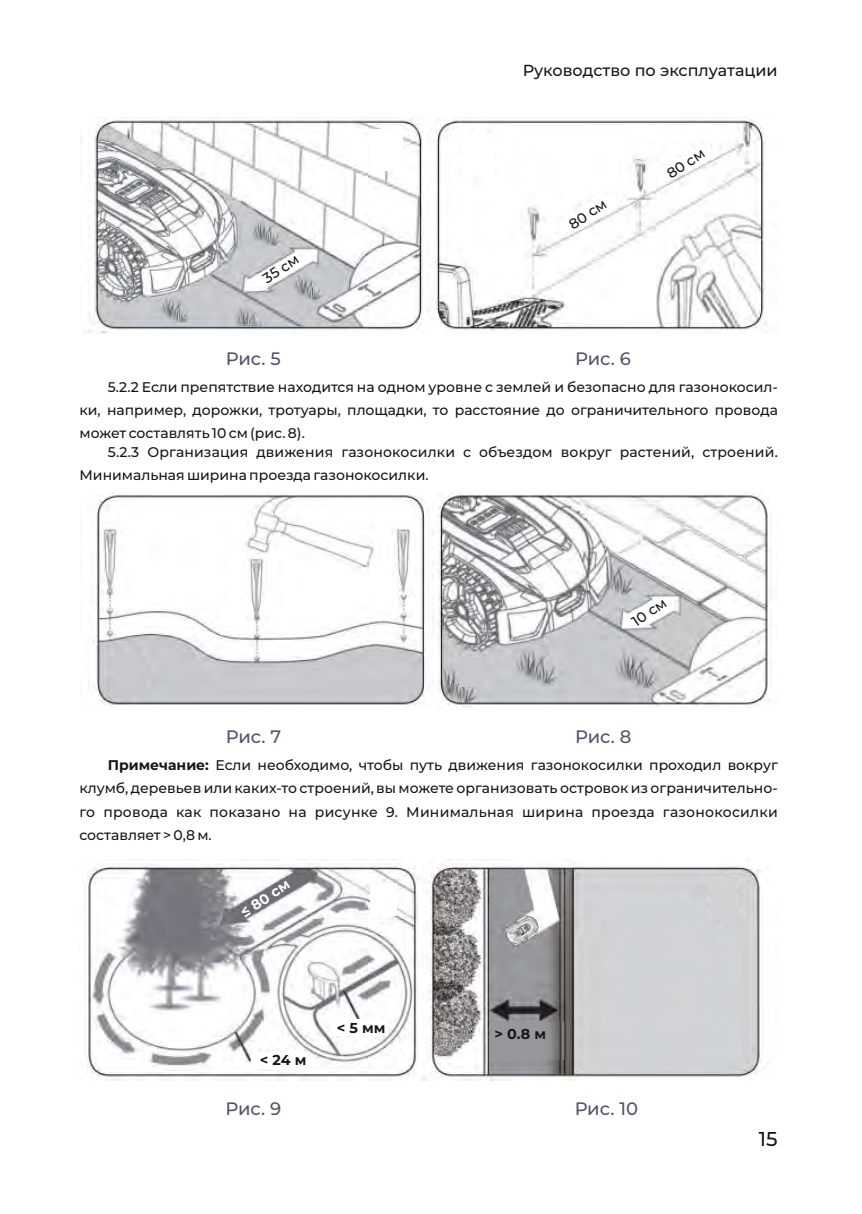
<style>
.page{position:relative;width:862px;height:1214px;background:#fff}
.page>*{position:absolute;margin:0;border:0;box-sizing:border-box;transform-origin:0 0}
.t1{font:500 20px "Montserrat";color:#151616}
.t2{font:500 18px "Montserrat";color:#57526a}
.t3{font:500 16px "Montserrat";color:#151616}
.t4{font:500 14.4px "Montserrat";color:#151616}
.t5{font:700 14.4px "Montserrat";color:#151616}
.t6{font:700 14.4px "Montserrat";color:#fff}
.t7{font:500 14px/23.2px "Montserrat";color:#151616;text-align:justify}
.s1{font-weight:700}
</style>
<div class="page">
<img style="left:84px;top:117px;width:683px;height:216px">
<div style="left:371px;top:130px;width:32px;height:41px;background:#fff"></div>
<div style="left:462px;top:133px;width:32px;height:41px;background:#fff"></div>
<svg style="left:255px;top:252px;width:52px;height:34px"></svg>
<svg style="left:558px;top:192px;width:60px;height:45px"></svg>
<svg style="left:656px;top:142px;width:60px;height:44px"></svg>
<img style="left:85px;top:859px;width:678px;height:221px">
<div style="left:370px;top:883px;width:26px;height:32px;background:#fff"></div>
<div style="left:332px;top:1019px;width:56px;height:16px;background:#fff"></div>
<div style="left:252px;top:1051px;width:55px;height:16px;background:#fff"></div>
<svg style="left:251px;top:873px;width:54px;height:38px"></svg>
<img style="left:490px;top:1022px;width:79px;height:37px">
<div style="left:711px;top:880px;width:24px;height:38px;background:#d1d2d4"></div>
<img style="left:93px;top:493px;width:678px;height:215px">
<div style="left:115px;top:652px;width:27px;height:42px;background:#c8c9cd"></div>
<div style="left:459px;top:657px;width:25px;height:29px;background:#c8c9cd"></div>
<svg style="left:628px;top:598px;width:47px;height:29px"></svg>
<p class="t3" style="left:523px;top:60px;width:256px">Руководство по эксплуатации</p>
<p class="t4" style="left:259px;top:272px;width:41px;rotate:-34deg">35 см</p>
<p class="t4" style="left:565px;top:218px;width:44px;rotate:-34deg">80 см</p>
<p class="t4" style="left:663px;top:168px;width:44px;rotate:-34deg">80 см</p>
<p class="t2" style="left:226px;top:348px;width:56px">Рис. 5</p>
<p class="t2" style="left:575px;top:348px;width:57px">Рис. 6</p>
<p class="t7" style="left:79px;top:375px;width:700px;text-indent:28px">5.2.2 Если препятствие находится на одном уровне с землей и безопасно для газонокосил&shy;ки, например, дорожки, тротуары, площадки, то расстояние до ограничительного провода может составлять 10 см (рис. 8).</p>
<p class="t7" style="left:79px;top:440px;width:700px;text-indent:28px">5.2.3 Организация движения газонокосилки с объездом вокруг растений, строений.<br>Минимальная ширина проезда газонокосилки.</p>
<p class="t4" style="left:628px;top:615px;width:40px;rotate:-34deg">10 см</p>
<p class="t2" style="left:226px;top:725px;width:57px">Рис. 7</p>
<p class="t2" style="left:575px;top:725px;width:58px">Рис. 8</p>
<p class="t7" style="left:79px;top:753px;width:700px;text-indent:28px"><span class="s1">Примечание:</span> Если необходимо, чтобы путь движения газонокосилки проходил вокруг клумб, деревьев или каких-то строений, вы можете организовать островок из ограничительно&shy;го провода как показано на рисунке 9. Минимальная ширина проезда газонокосилки составляет &gt; 0,8 м.</p>
<p class="t6" style="left:237px;top:906px;width:58px;rotate:-34deg">≤ 80 см</p>
<p class="t5" style="left:260px;top:1050px;width:48px">&lt; 24 м</p>
<p class="t5" style="left:337px;top:1018px;width:50px">&lt; 5 мм</p>
<p class="t5" style="left:494px;top:1024px;width:53px">&gt; 0.8 м</p>
<p class="t2" style="left:226px;top:1097px;width:57px">Рис. 9</p>
<p class="t2" style="left:575px;top:1097px;width:65px">Рис. 10</p>
<h1 class="t1" style="left:758px;top:1125px;width:20px">15</h1>
</div>
